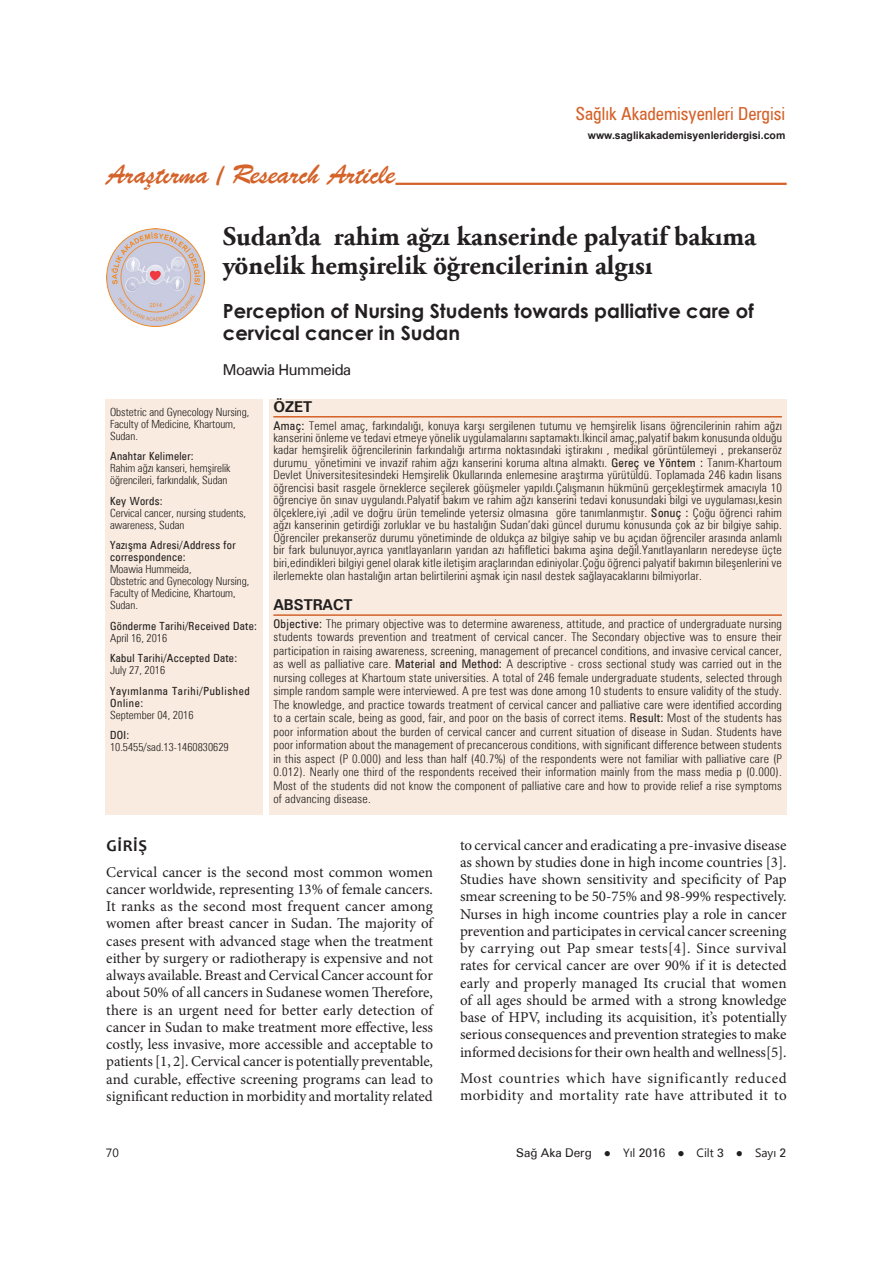
<style>
.page{position:relative;width:893px;height:1263px;background:#fff}
.page>*{position:absolute;margin:0;border:0;box-sizing:border-box;transform-origin:0 0}
.Bas-turkce{font:700 27px/28.5px "Adobe Garamond Pro";color:#231f20}
.Tür-Derl{font:27px "Brush Script BT";color:#d46229}
.Bas-Ing{font:700 19.5px/22.5px "Century Gothic";color:#231f20}
.t1{font:condensed 18px "Zurich BT";color:#d46229}
.t2{font:700 16.5px "Candara";letter-spacing:.04em;color:#231f20}
.TX{font:15px/17.2px "Minion Pro";letter-spacing:.005em;color:#231f20;text-align:justify}
.TX-2{font:15px/17.2px "Minion Pro";letter-spacing:.035em;color:#231f20}
.Bas-Yazar{font:15px "Zurich BT";letter-spacing:-.03em;color:#231f20}
.ABSH{font:700 15px "Zurich BT";color:#231f20}
.ABS{font:300 condensed 12px/13.5px "Zurich BT";letter-spacing:.02em;color:#231f20;text-align:justify}
.t3{font:12px "Zurich BT";color:#231f20}
.t4{font:12px "Lao UI";color:#231f20}
.AFF{font:300 condensed 11.25px/12px "Zurich BT";color:#231f20}
.AFF-2{font:condensed 11.25px/12px "Zurich BT";letter-spacing:.03em;color:#231f20}
.AFF-3{font:condensed 11.25px/12px "Zurich BT";letter-spacing:.06em;color:#231f20}
.t5{font:700 10.5px "Arial";color:#231f20}
.s1{font-weight:300}
.s2{font-weight:400}
.s3{font-family:"Sylfaen"}
.s4{font-family:"Lao UI"}
</style>
<div class="page">
<div style="left:269px;top:399px;width:517px;height:415px;background:#f9ebdf"></div>
<hr style="left:273px;top:416px;width:509px;height:1px;background:#d46229">
<hr style="left:273px;top:614px;width:509px;height:2px;background:#d46229">
<hr style="left:395px;top:183px;width:392px;height:2px;background:#d46229">
<div style="left:106px;top:399px;width:157px;height:415px;background:#f9ebdf"></div>
<img style="left:106px;top:228px;width:98px;height:98px">
<h3 class="t1" style="left:576px;top:103px;width:211px">Sağlık Akademisyenleri Dergisi</h3>
<p class="Tür-Derl" style="left:106px;top:158px;width:291px">Araştırma / Research Article</p>
<p class="t5" style="left:588px;top:128px;width:199px">www.saglikakademisyenleridergisi.com</p>
<p class="Bas-turkce" style="left:223px;top:223px;width:535px">Sudan’da rahim ağzı kanserinde palyatif bakıma yönelik hemşirelik öğrencilerinin algısı</p>
<p class="Bas-Ing" style="left:223px;top:298px;width:532px">Perception of Nursing Students towards palliative care of cervical cancer in Sudan</p>
<p class="Bas-Yazar" style="left:223px;top:361px;width:130px">Moawia Hummeida</p>
<p class="AFF" style="left:110px;top:406px;width:141px">Obstetric and Gynecology Nursing,<br>Faculty of Medicine, Khartoum,<br>Sudan.</p>
<p class="AFF-2" style="left:110px;top:450px;width:85px">Anahtar Kelimeler:</p>
<p class="AFF" style="left:110px;top:462px;width:122px">Rahim ağzı kanseri, hemşirelik öğrencileri, farkındalık, Sudan</p>
<p class="AFF-2" style="left:110px;top:495px;width:54px">Key Words:</p>
<p class="AFF" style="left:110px;top:507px;width:138px">Cervical cancer, nursing students, awareness, Sudan</p>
<p class="AFF-2" style="left:110px;top:539px;width:127px">Yazışma Adresi/Address for correspondence:</p>
<p class="AFF" style="left:110px;top:563px;width:141px">Moawia Hummeida,<br>Obstetric and Gynecology Nursing,<br>Faculty of Medicine, Khartoum,<br>Sudan.</p>
<p class="AFF-2" style="left:110px;top:620px;width:149px">Gönderme Tarihi/Received Date:</p>
<p class="AFF" style="left:110px;top:632px;width:59px">April 16, 2016</p>
<p class="AFF-2" style="left:110px;top:652px;width:129px">Kabul Tarihi/Accepted Date:</p>
<p class="AFF" style="left:110px;top:664px;width:57px">July 27, 2016</p>
<p class="AFF-3" style="left:110px;top:685px;width:141px">Yayımlanma Tarihi/Published<br>Online:<br><span class="s1">September 04, 2016</span></p>
<p class="AFF-2" style="left:110px;top:729px;width:21px">DOI:</p>
<p class="AFF" style="left:110px;top:741px;width:120px">10.5455/sad.13-1460830629</p>
<p class="ABSH" style="left:273px;top:397px;width:40px">ÖZET</p>
<p class="ABS" style="left:273px;top:419px;width:510px;line-height:12.6px"><span class="s2">Amaç:</span> Temel amaç, farkındalığı, konuya karşı sergilenen tutumu ve hemşirelik lisans öğrencilerinin rahim ağzı kanserini önleme ve tedavi etmeye yönelik uygulamalarını saptamaktı.İkincil amaç,palyatif bakım konusunda olduğu kadar hemşirelik öğrencilerinin farkındalığı artırma noktasındaki iştirakını , medikal görüntülemeyi , prekanseröz durumu yönetimini ve invazif rahim ağzı kanserini koruma altına almaktı. <span class="s2">Gereç ve Yöntem :</span> Tanım-Khartoum Devlet Üniversitesitesindeki Hemşirelik Okullarında enlemesine araştırma yürütüldü. Toplamada 246 kadın lisans öğrencisi basit rasgele örneklerce seçilerek göüşmeler yapıldı.Çalışmanın hükmünü gerçekleştirmek amacıyla 10 öğrenciye ön sınav uygulandı.Palyatif bakım ve rahim ağzı kanserini tedavi konusundaki bilgi ve uygulaması,kesin ölçeklere,iyi ,adil ve doğru ürün temelinde yetersiz olmasına göre tanımlanmıştır. <span class="s2">Sonuç :</span> Çoğu öğrenci rahim ağzı kanserinin getirdiği zorluklar ve bu hastalığın Sudan’daki güncel durumu konusunda çok az bir bilgiye sahip.<br>Öğrenciler prekanseröz durumu yönetiminde de oldukça az bilgiye sahip ve bu açıdan öğrenciler arasında anlamlı bir fark bulunuyor,ayrıca yanıtlayanların yarıdan azı hafifletici bakıma aşina değil.Yanıtlayanların neredeyse üçte biri,edindikleri bilgiyi genel olarak kitle iletişim araçlarından ediniyolar.Çoğu öğrenci palyatif bakımın bileşenlerini ve ilerlemekte olan hastalığın artan belirtilerini aşmak için nasıl destek sağlayacaklarını bilmiyorlar.</p>
<p class="ABSH" style="left:273px;top:596px;width:81px">ABSTRACT</p>
<p class="ABS" style="left:273px;top:617px;width:510px"><span class="s2">Objective:</span> The primary objective was to determine awareness, attitude, and practice of undergraduate nursing students towards prevention and treatment of cervical cancer. The Secondary objective was to ensure their participation in raising awareness, screening, management of precancel conditions, and invasive cervical cancer, as well as palliative care. <span class="s2">Material and Method:</span> A descriptive - cross sectional study was carried out in the nursing colleges at Khartoum state universities. A total of 246 female undergraduate students, selected through simple random sample were interviewed. A pre test was done among 10 students to ensure validity of the study.<br>The knowledge, and practice towards treatment of cervical cancer and palliative care were identified according to a certain scale, being as good, fair, and poor on the basis of correct items. <span class="s2">Result:</span> Most of the students has poor information about the burden of cervical cancer and current situation of disease in Sudan. Students have poor information about the management of precancerous conditions, with significant difference between students in this aspect (P 0.000) and less than half (40.7%) of the respondents were not familiar with palliative care (P 0.012). Nearly one third of the respondents received their information mainly from the mass media p (0.000).<br>Most of the students did not know the component of palliative care and how to provide relief a rise symptoms of advancing disease.</p>
<h1 class="t2" style="left:107px;top:835px;width:42px">GİRİŞ</h1>
<p class="TX" style="left:106px;top:863px;width:328px">Cervical cancer is the second most common women cancer worldwide, representing 13% of female cancers.<br>It ranks as the second most frequent cancer among women after breast cancer in Sudan. The majority of cases present with advanced stage when the treatment either by surgery or radiotherapy is expensive and not always available. Breast and Cervical Cancer account for about 50% of all cancers in Sudanese women Therefore, there is an urgent need for better early detection of cancer in Sudan to make treatment more effective, less costly, less invasive, more accessible and acceptable to patients [1, 2]. Cervical cancer is potentially preventable, and curable, effective screening programs can lead to significant reduction in morbidity and mortality related</p>
<p class="TX" style="left:460px;top:836px;width:328px">to cervical cancer and eradicating a pre-invasive disease as shown by studies done in high income countries [3].<br>Studies have shown sensitivity and specificity of Pap smear screening to be 50-75% and 98-99% respectively.<br>Nurses in high income countries play a role in cancer prevention and participates in cervical cancer screening by carrying out Pap smear tests[4]. Since survival rates for cervical cancer are over 90% if it is detected early and properly managed Its crucial that women of all ages should be armed with a strong knowledge base of HPV, including its acquisition, it’s potentially serious consequences and prevention strategies to make informed decisions for their own health and wellness[5].</p>
<p class="TX-2" style="left:460px;top:1069px;width:328px">Most countries which have significantly reduced morbidity and mortality rate have attributed it to</p>
<p class="t4" style="left:106px;top:1145px;width:14px">70</p>
<p class="t3" style="left:516px;top:1146px;width:272px">Sağ Aka Derg <span class="s3">●</span> <span class="s4">Yıl</span> 2016 <span class="s3">●</span> <span class="s4">Cilt</span> 3 <span class="s3">●</span> <span class="s4">Sayı</span> 2</p>
</div>
